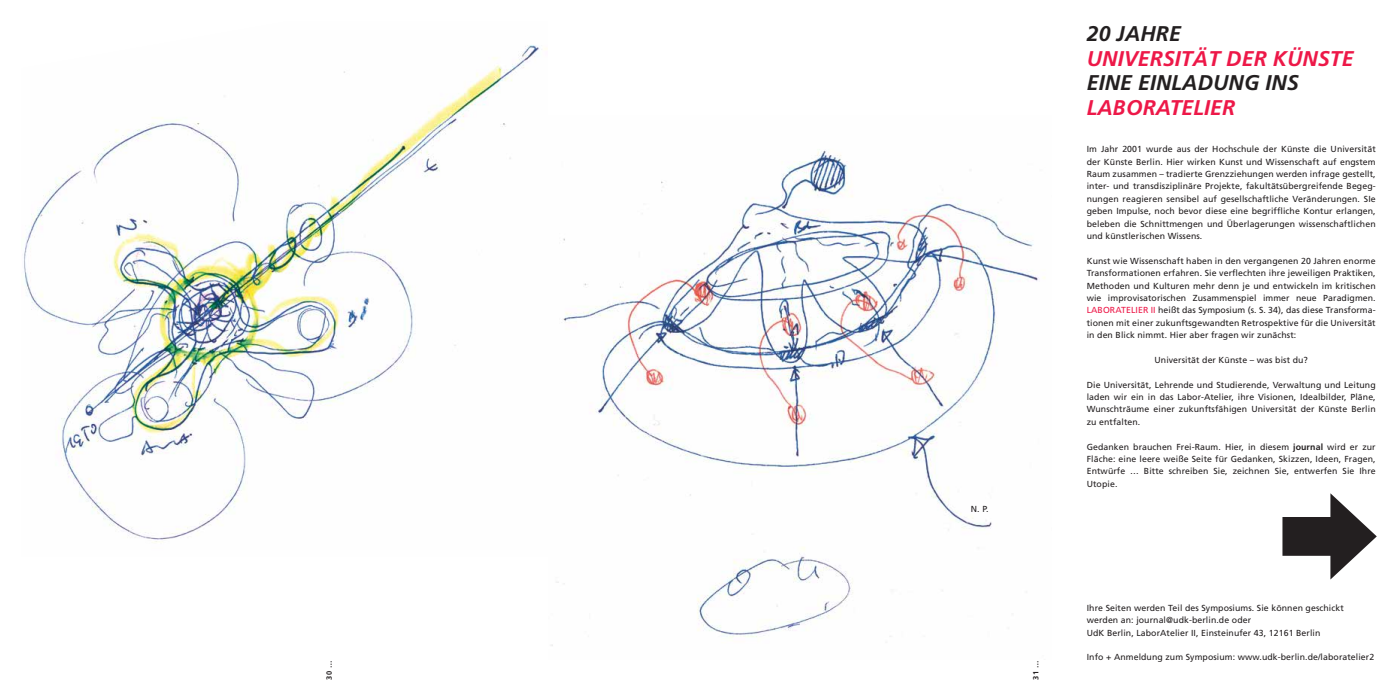
<style>
.page{position:relative;width:1397px;height:699px;background:#fff}
.page>*{position:absolute;margin:0;border:0;box-sizing:border-box;transform-origin:0 0}
.t1{font:italic 700 21.25px "Frutiger";letter-spacing:.005em;color:#ed1848}
.t2{font:italic 700 21.25px "Frutiger";letter-spacing:.005em;color:#231f20}
.t3{font:8.75px/12.4px "Frutiger";letter-spacing:.01em;color:#231f20;text-align:justify}
.t4{font:700 7.5px "Frutiger";color:#231f20}
.s1{color:#ed1848}
.s2{font-weight:700}
</style>
<div class="page">
<img style="left:551px;top:150px;width:494px;height:496px">
<img style="left:24px;top:45px;width:523px;height:498px">
<svg style="left:24px;top:45px;width:345px;height:24px"></svg>
<div style="left:1282px;top:516px;width:62px;height:39px;background:#231f20"></div>
<svg style="left:1330px;top:493px;width:46px;height:86px"></svg>
<p class="t3" style="left:970px;top:502px;width:19px">N. P.</p>
<p class="t4" style="left:325px;top:679px;width:21px;rotate:-90deg">30 …</p>
<p class="t4" style="left:1031px;top:679px;width:21px;rotate:-90deg">31 …</p>
<h1 class="t2" style="left:1086px;top:21px;width:96px">20 JAHRE</h1>
<h1 class="t1" style="left:1086px;top:46px;width:268px">UNIVERSITÄT DER KÜNSTE</h1>
<h1 class="t2" style="left:1086px;top:70px;width:213px">EINE EINLADUNG INS</h1>
<h1 class="t1" style="left:1086px;top:95px;width:150px">LABORATELIER</h1>
<p class="t3" style="left:1086px;top:143px;width:290px">Im Jahr 2001 wurde aus der Hochschule der Künste die Universität der Künste Berlin. Hier wirken Kunst und Wissenschaft auf engstem Raum zusammen – tradierte Grenzziehungen werden infrage gestellt, inter- und transdisziplinäre Projekte, fakultätsübergreifende Begeg&shy;nungen reagieren sensibel auf gesellschaftliche Veränderungen. SIe geben Impulse, noch bevor diese eine begriffliche Kontur erlangen, beleben die Schnittmengen und Überlagerungen wissenschaftlichen und künstlerischen Wissens.</p>
<p class="t3" style="left:1086px;top:254px;width:290px">Kunst wie Wissenschaft haben in den vergangenen 20 Jahren enorme Transformationen erfahren. Sie verflechten ihre jeweiligen Praktiken, Methoden und Kulturen mehr denn je und entwickeln im kritischen wie improvisatorischen Zusammenspiel immer neue Paradigmen.<br><span class="s1">LABORATELIER II</span> heißt das Symposium (s. S. 34), das diese Transforma&shy;tionen mit einer zukunftsgewandten Retrospektive für die Universität in den Blick nimmt. Hier aber fragen wir zunächst:</p>
<p class="t3" style="left:1154px;top:353px;width:155px">Universität der Künste – was bist du?</p>
<p class="t3" style="left:1086px;top:378px;width:290px">Die Universität, Lehrende und Studierende, Verwaltung und Leitung laden wir ein in das Labor-Atelier, ihre Visionen, Idealbilder, Pläne, Wunschträume einer zukunftsfähigen Universität der Künste Berlin zu entfalten.</p>
<p class="t3" style="left:1086px;top:440px;width:290px">Gedanken brauchen Frei-Raum. Hier, in diesem <span class="s2">journal</span> wird er zur Fläche: eine leere weiße Seite für Gedanken, Skizzen, Ideen, Fragen, Entwürfe … Bitte schreiben Sie, zeichnen Sie, entwerfen Sie Ihre Utopie.</p>
<p class="t3" style="left:1086px;top:601px;width:258px;text-align:left">Ihre Seiten werden Teil des Symposiums. Sie können geschickt werden an: journal@udk-berlin.de oder<br>UdK Berlin, LaborAtelier II, Einsteinufer 43, 12161 Berlin</p>
<p class="t3" style="left:1086px;top:650px;width:289px">Info + Anmeldung zum Symposium: www.udk-berlin.de/laboratelier2</p>
</div>
